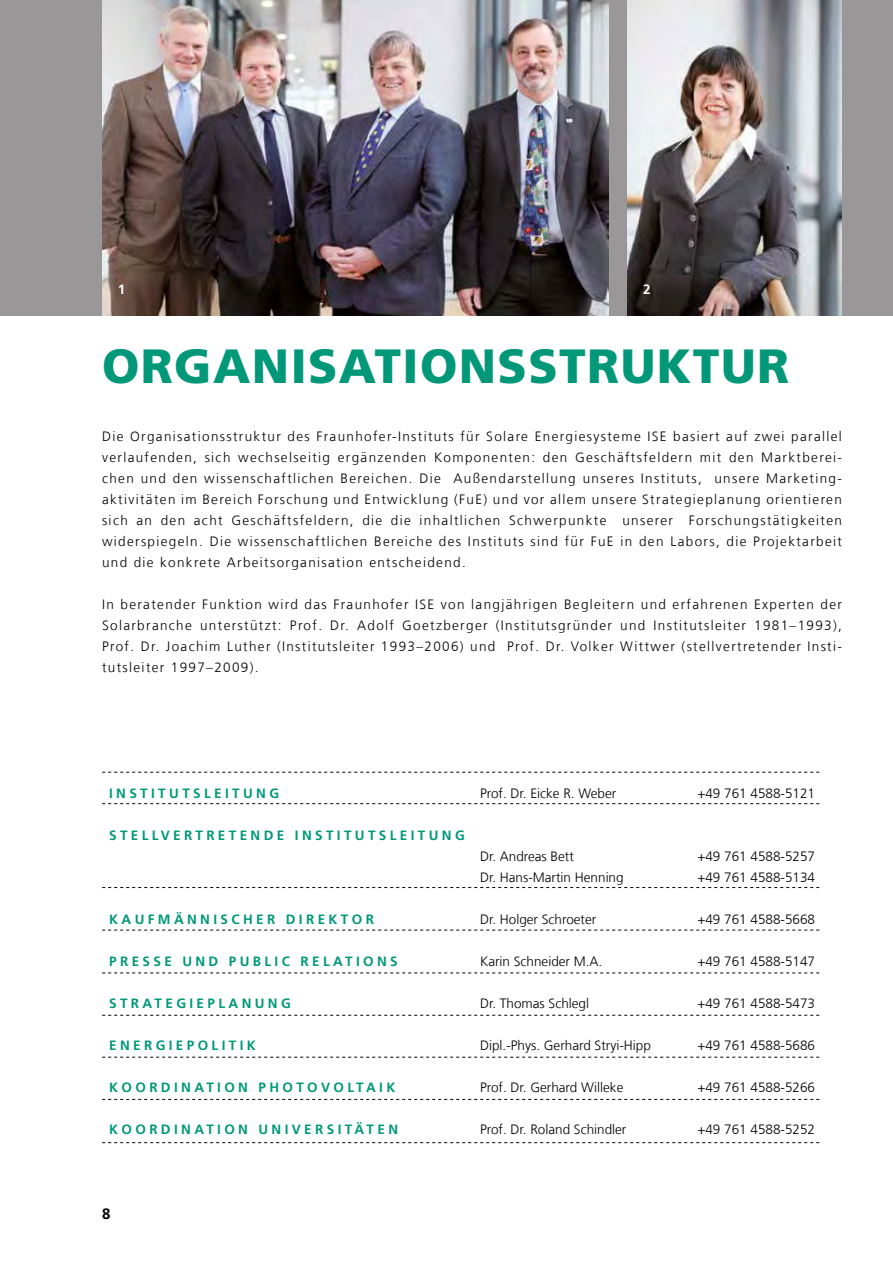
<style>
.page{position:relative;width:893px;height:1263px;background:#fff}
.page>*{position:absolute;margin:0;border:0;box-sizing:border-box;transform-origin:0 0}
.t1{font:900 48px "Frutiger LT Com";letter-spacing:.03em;color:#009879}
.t2{font:700 15px "Frutiger LT Com";color:#000}
.t3{font:300 13.5px/21px "Frutiger LT Com";color:#000;text-align:justify}
.t4{font:700 13.5px "Frutiger LT Com";letter-spacing:.25em;color:#009879}
.t5{font:700 13.5px "Frutiger LT Com";color:#fff}
</style>
<div class="page">
<svg style="left:102px;top:972px;width:717px;height:1px"></svg>
<svg style="left:102px;top:1015px;width:717px;height:1px"></svg>
<svg style="left:102px;top:1057px;width:717px;height:1px"></svg>
<svg style="left:102px;top:1099px;width:717px;height:1px"></svg>
<div style="left:0;top:0;width:893px;height:315px;background:#999797"></div>
<svg style="left:102px;top:930px;width:717px;height:1px"></svg>
<svg style="left:102px;top:887px;width:717px;height:1px"></svg>
<svg style="left:102px;top:803px;width:717px;height:1px"></svg>
<svg style="left:102px;top:772px;width:717px;height:1px"></svg>
<img style="left:627px;top:0;width:215px;height:315px">
<img style="left:102px;top:0;width:506px;height:315px">
<svg style="left:102px;top:1142px;width:717px;height:1px"></svg>
<p class="t5" style="left:118px;top:282px;width:9px">1</p>
<p class="t5" style="left:643px;top:282px;width:9px">2</p>
<h1 class="t1" style="left:102px;top:338px;width:689px">ORGANISATIONSSTRUKTUR</h1>
<p class="t3" style="left:102px;top:426px;width:741px">Die Organisationsstruktur des Fraunhofer-Instituts für Solare Energiesysteme ISE basiert auf zwei parallel verlaufenden, sich wechselseitig ergänzenden Komponenten: den Geschäftsfeldern mit den Marktberei&shy;chen und den wissenschaftlichen Bereichen. Die Außendarstellung unseres Instituts, unsere Marketing&shy;aktivitäten im Bereich Forschung und Entwicklung (FuE) und vor allem unsere Strategieplanung orientieren sich an den acht Geschäftsfeldern, die die inhaltlichen Schwerpunkte unserer Forschungstätigkeiten widerspiegeln. Die wissenschaftlichen Bereiche des Instituts sind für FuE in den Labors, die Projektarbeit und die konkrete Arbeitsorganisation entscheidend.</p>
<p class="t3" style="left:102px;top:594px;width:741px">In beratender Funktion wird das Fraunhofer ISE von langjährigen Begleitern und erfahrenen Experten der Solarbranche unterstützt: Prof. Dr. Adolf Goetzberger (Institutsgründer und Institutsleiter 1981–1993), Prof. Dr. Joachim Luther (Institutsleiter 1993–2006) und Prof. Dr. Volker Wittwer (stellvertretender Insti&shy;tutsleiter 1997–2009).</p>
<p class="t4" style="left:109px;top:785px;width:171px">I NS TITUTS LE ITUNG</p>
<p class="t3" style="left:480px;top:783px;width:138px">Prof. Dr. Eicke R. Weber</p>
<p class="t4" style="left:109px;top:827px;width:357px">STE LLVE RTRE TE NDE I NS TITUTS LE ITUNG</p>
<p class="t3" style="left:480px;top:846px;width:145px">Dr. Andreas Bett<br>Dr. Hans-Martin Henning</p>
<p class="t4" style="left:109px;top:911px;width:266px">KA UFMÄNNIS CHE R D IRE KTOR</p>
<p class="t3" style="left:480px;top:909px;width:118px">Dr. Holger Schroeter</p>
<p class="t4" style="left:109px;top:953px;width:34px">PRESSE</p>
<p class="t4" style="left:182px;top:953px;width:215px">UND PUBLIC RE LATIONS</p>
<p class="t3" style="left:480px;top:951px;width:124px">Karin Schneider M.A.</p>
<p class="t4" style="left:109px;top:995px;width:183px">STRATE GIE PLA NUNG</p>
<p class="t3" style="left:480px;top:993px;width:111px">Dr. Thomas Schlegl</p>
<p class="t4" style="left:109px;top:1037px;width:148px">ENE RGIE POLITIK</p>
<p class="t3" style="left:480px;top:1035px;width:172px">Dipl.-Phys. Gerhard Stryi-Hipp</p>
<p class="t4" style="left:109px;top:1079px;width:288px">KOORDINATION PHOTOV OLTA IK</p>
<p class="t3" style="left:480px;top:1077px;width:145px">Prof. Dr. Gerhard Willeke</p>
<p class="t4" style="left:109px;top:1121px;width:290px">KOORDINATION U NIVE RS ITÄTE N</p>
<p class="t3" style="left:480px;top:1119px;width:148px">Prof. Dr. Roland Schindler</p>
<p class="t2" style="left:102px;top:1205px;width:10px">8</p>
<p class="t3" style="left:697px;top:783px;width:119px">+49 761 4588-5121</p>
<p class="t3" style="left:697px;top:846px;width:119px">+49 761 4588-5257 +49 761 4588-5134</p>
<p class="t3" style="left:697px;top:909px;width:119px">+49 761 4588-5668</p>
<p class="t3" style="left:697px;top:951px;width:119px">+49 761 4588-5147</p>
<p class="t3" style="left:697px;top:993px;width:119px">+49 761 4588-5473</p>
<p class="t3" style="left:697px;top:1035px;width:119px">+49 761 4588-5686</p>
<p class="t3" style="left:697px;top:1077px;width:119px">+49 761 4588-5266</p>
<p class="t3" style="left:697px;top:1119px;width:119px">+49 761 4588-5252</p>
</div>
